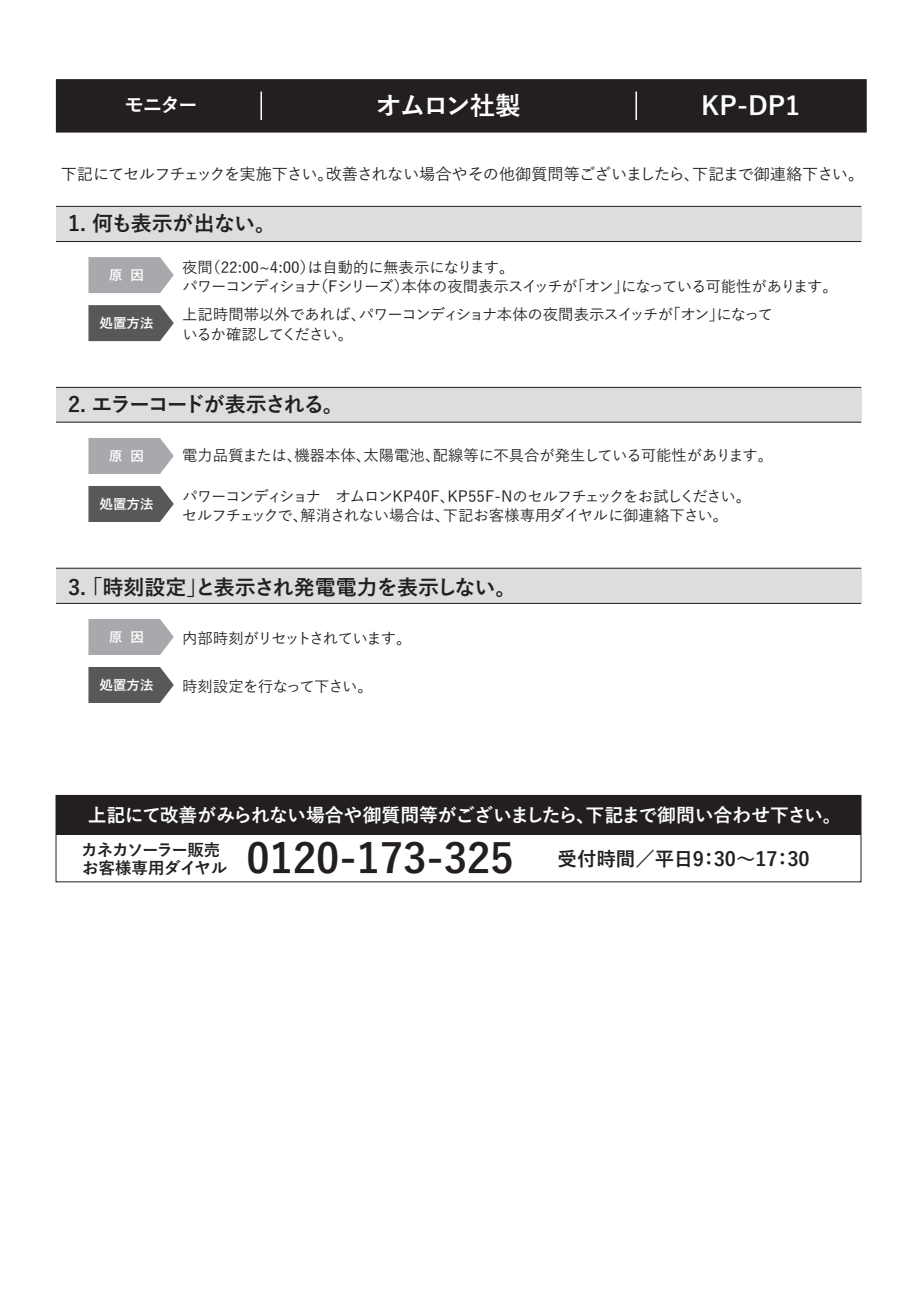
<style>
.page{position:relative;width:918px;height:1289px;background:#fff}
.page>*{position:absolute;margin:0;border:0;box-sizing:border-box;transform-origin:0 0}
.t1{font:700 40.5px "Yu Go";color:#231f20}
.t2{font:700 25.5px "Yu Go";letter-spacing:-.025em;color:#fff}
.t3{font:700 21px "Yu Go";color:#231f20}
.t4{font:700 21px "Yu Go";letter-spacing:-.09em;color:#231f20}
.t5{font:700 21px "Yu Go";letter-spacing:-.04em;color:#231f20}
.t6{font:700 19.5px "Yu Go";color:#231f20}
.t7{font:700 19.5px "Yu Go";color:#fff}
.t8{font:700 18.75px "Yu Go";letter-spacing:-.005em;color:#fff}
.t9{font:700 16.5px/18px "Yu Go";letter-spacing:-.04em;color:#231f20}
.t10{font:500 16.2px "Yu Go";letter-spacing:-.05em;color:#231f20}
.t11{font:500 15.3px/19.2px "Yu Go";letter-spacing:-.05em;color:#231f20}
.t12{font:500 15.3px "Yu Go";color:#231f20}
.t13{font:500 15.3px "Yu Go";letter-spacing:-.075em;color:#231f20}
.t14{font:700 13.5px "Yu Go";color:#fefcfc}
</style>
<div class="page">
<div style="left:56px;top:387px;width:805px;height:35px;background:#dcdddf"></div>
<hr style="left:56px;top:422px;width:805px;height:1px;background:#231f20">
<hr style="left:56px;top:387px;width:805px;height:1px;background:#231f20">
<div style="left:56px;top:568px;width:805px;height:35px;background:#dcdddf"></div>
<hr style="left:56px;top:603px;width:805px;height:1px;background:#231f20">
<hr style="left:56px;top:568px;width:805px;height:1px;background:#231f20">
<div style="left:56px;top:206px;width:805px;height:35px;background:#dcdddf"></div>
<hr style="left:56px;top:241px;width:805px;height:1px;background:#231f20">
<hr style="left:56px;top:206px;width:805px;height:1px;background:#231f20">
<svg style="left:88px;top:305px;width:86px;height:36px;background:#666768"></svg>
<svg style="left:88px;top:257px;width:86px;height:36px;background:#afb0b4"></svg>
<svg style="left:88px;top:667px;width:86px;height:36px;background:#656668"></svg>
<svg style="left:88px;top:619px;width:86px;height:36px;background:#afb0b4"></svg>
<svg style="left:88px;top:486px;width:86px;height:36px;background:#656668"></svg>
<svg style="left:88px;top:438px;width:86px;height:36px;background:#afb0b4"></svg>
<div style="left:56px;top:795px;width:805px;height:40px;background:#231f20"></div>
<div style="left:56px;top:79px;width:811px;height:54px;background:#231f20;border:3px solid #231f20"></div>
<svg style="left:636px;top:92px;width:1px;height:28px"></svg>
<svg style="left:261px;top:92px;width:1px;height:28px"></svg>
<p class="t7" style="left:124px;top:94px;width:75px">モニター</p>
<h2 class="t2" style="left:376px;top:92px;width:146px">オムロン社製</h2>
<h2 class="t2" style="left:701px;top:92px;width:100px">KP-DP1</h2>
<p class="t10" style="left:61px;top:159px;width:805px">下記にてセルフチェックを実施下さい。改善されない場合やその他御質問等ございましたら、下記まで御連絡下さい。</p>
<h3 class="t5" style="left:68px;top:211px;width:209px">1. 何も表示が出ない。</h3>
<p class="t14" style="left:109px;top:267px;width:36px">原 因</p>
<p class="t14" style="left:100px;top:315px;width:55px">処置方法</p>
<p class="t11" style="left:182px;top:256px;width:657px">夜間（22:00~4:00）は自動的に無表示になります。<br>パワーコンディショナ（Fシリーズ）本体の夜間表示スイッチが「オン」になっている可能性があります。</p>
<p class="t11" style="left:182px;top:303px;width:592px">上記時間帯以外であれば、パワーコンディショナ本体の夜間表示スイッチが「オン」になっているか確認してください。</p>
<h3 class="t4" style="left:68px;top:393px;width:277px">2. エラーコードが表示される。</h3>
<p class="t14" style="left:109px;top:448px;width:36px">原 因</p>
<p class="t12" style="left:182px;top:441px;width:592px">電力品質または、機器本体、太陽電池、配線等に不具合が発生している可能性があります。</p>
<p class="t14" style="left:100px;top:496px;width:55px">処置方法</p>
<p class="t11" style="left:182px;top:484px;width:570px">パワーコンディショナ　オムロンKP40F、KP55F-Nのセルフチェックをお試しください。セルフチェックで、解消されない場合は、下記お客様専用ダイヤルに御連絡下さい。</p>
<h3 class="t3" style="left:68px;top:575px;width:450px">3. 「時刻設定」と表示され発電電力を表示しない。</h3>
<p class="t14" style="left:109px;top:629px;width:36px">原 因</p>
<p class="t13" style="left:182px;top:624px;width:231px">内部時刻がリセットされています。</p>
<p class="t14" style="left:100px;top:677px;width:55px">処置方法</p>
<p class="t11" style="left:182px;top:675px;width:192px">時刻設定を行なって下さい。</p>
<p class="t8" style="left:88px;top:804px;width:756px">上記にて改善がみられない場合や御質問等がございましたら、下記まで御問い合わせ下さい。</p>
<p class="t6" style="left:558px;top:848px;width:254px">受付時間／平日9：30～17：30</p>
<h1 class="t1" style="left:247px;top:835px;width:268px">0120-173-325</h1>
<p class="t9" style="left:81px;top:841px;width:148px">カネカソーラー販売お客様専用ダイヤル</p>
</div>
